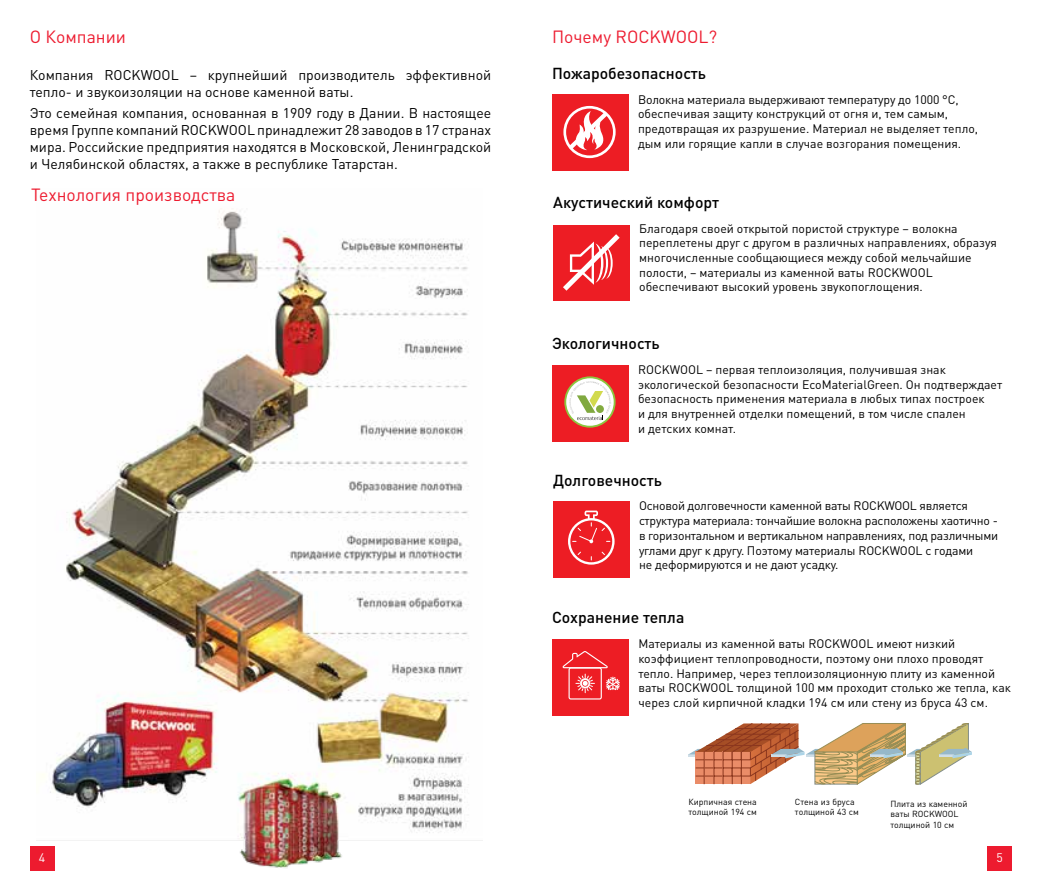
<style>
.page{position:relative;width:1042px;height:893px;background:#fff}
.page>*{position:absolute;margin:0;border:0;box-sizing:border-box;transform-origin:0 0}
.t1{font:17.5px "DIN Pro";color:#ed1b2f}
.t2{font:500 15.75px "DIN Pro";color:#000}
.t3{font:14px/16.8px "DIN Pro";color:#000}
.t4{font:12.25px/14.7px "DIN Pro";color:#000}
.t5{font:12.25px/14.7px "DIN Pro";letter-spacing:-.02em;color:#000}
.t6{font:12.25px "DIN Pro";color:#fff}
.t7{font:8.75px/10.5px "DIN Pro";color:#000}
</style>
<div class="page">
<div style="left:30px;top:846px;width:25px;height:25px;background:#ed1b2f"></div>
<div style="left:987px;top:846px;width:25px;height:25px;background:#ed1b2f"></div>
<img style="left:36px;top:210px;width:447px;height:658px">
<div style="left:552px;top:639px;width:76px;height:76px;background:#ed1d24"></div>
<svg style="left:562px;top:651px;width:46px;height:17px"></svg>
<svg style="left:576px;top:674px;width:18px;height:19px"></svg>
<svg style="left:605px;top:677px;width:15px;height:14px"></svg>
<div style="left:568px;top:667px;width:34px;height:32px;border:1px solid #fff;border-radius:2px"></div>
<div style="left:552px;top:95px;width:76px;height:76px;background:#ed1d24"></div>
<svg style="left:563px;top:106px;width:52px;height:52px"></svg>
<div style="left:553px;top:226px;width:76px;height:75px;background:#ed1d24"></div>
<svg style="left:563px;top:234px;width:56px;height:57px"></svg>
<div style="left:552px;top:365px;width:76px;height:77px;background:#ed1d24"></div>
<svg style="left:564px;top:376px;width:51px;height:52px"></svg>
<svg style="left:566px;top:378px;width:48px;height:48px"></svg>
<svg style="left:569px;top:381px;width:42px;height:39px;background:#e4e5cc"></svg>
<div style="left:596px;top:405px;width:8px;height:8px;background:#82ab3f;border-radius:50%"></div>
<svg style="left:688px;top:723px;width:284px;height:61px"></svg>
<div style="left:553px;top:501px;width:76px;height:76px;background:#ed1d24"></div>
<svg style="left:568px;top:511px;width:46px;height:54px"></svg>
<h1 class="t1" style="left:30px;top:25px;width:98px">О Компании</h1>
<p class="t3" style="left:30px;top:66px;width:463px">Компания ROCKWOOL – крупнейший производитель эффективной тепло- и звукоизоляции на основе каменной ваты.</p>
<p class="t3" style="left:30px;top:104px;width:463px;text-align:justify">Это семейная компания, основанная в 1909 году в Дании. В настоящее время Группе компаний ROCKWOOL принадлежит 28 заводов в 17 странах мира. Российские предприятия находятся в Московской, Ленинградской и Челябинской областях, а также в республике Татарстан.</p>
<h1 class="t1" style="left:31px;top:182px;width:206px">Технология производства</h1>
<h1 class="t1" style="left:552px;top:25px;width:167px">Почему ROCKWOOL?</h1>
<p class="t2" style="left:552px;top:63px;width:155px">Пожаробезопасность</p>
<p class="t4" style="left:638px;top:91px;width:341px">Волокна материала выдерживают температуру до 1000 °C, обеспечивая защиту конструкций от огня и, тем самым, предотвращая их разрушение. Материал не выделяет тепло, дым или горящие капли в случае возгорания помещения.</p>
<p class="t2" style="left:553px;top:192px;width:167px">Акустический комфорт</p>
<p class="t4" style="left:639px;top:220px;width:359px">Благодаря своей открытой пористой структуре – волокна переплетены друг с другом в различных направлениях, образуя многочисленные сообщающиеся между собой мельчайшие полости, – материалы из каменной ваты ROCKWOOL обеспечивают высокий уровень звукопоглощения.</p>
<p class="t2" style="left:552px;top:333px;width:109px">Экологичность</p>
<p class="t4" style="left:638px;top:362px;width:366px">ROCKWOOL – первая теплоизоляция, получившая знак экологической безопасности EcoMaterialGreen. Он подтверждает безопасность применения материала в любых типах построек<br>и для внутренней отделки помещений, в том числе спален<br>и детских комнат.</p>
<p class="t2" style="left:553px;top:469px;width:110px">Долговечность</p>
<p class="t5" style="left:639px;top:498px;width:361px">Основой долговечности каменной ваты ROCKWOOL является структура материала: тончайшие волокна расположены хаотично - в горизонтальном и вертикальном направлениях, под различными углами друг к другу. Поэтому материалы ROCKWOOL с годами<br>не деформируются и не дают усадку.</p>
<p class="t2" style="left:552px;top:607px;width:134px">Сохранение тепла</p>
<p class="t4" style="left:638px;top:636px;width:374px">Материалы из каменной ваты ROCKWOOL имеют низкий коэффициент теплопроводности, поэтому они плохо проводят тепло. Например, через теплоизоляционную плиту из каменной ваты ROCKWOOL толщиной 100 мм проходит столько же тепла, как через слой кирпичной кладки 194 см или стену из бруса 43 см.</p>
<p class="t7" style="left:688px;top:796px;width:70px">Кирпичная стена толщиной 194 см</p>
<p class="t7" style="left:795px;top:796px;width:65px">Стена из бруса толщиной 43 см</p>
<p class="t7" style="left:890px;top:798px;width:79px">Плита из каменной ваты ROCKWOOL толщиной 10 см</p>
<p class="t6" style="left:39px;top:849px;width:8px">4</p>
<p class="t6" style="left:996px;top:849px;width:8px">5</p>
</div>
